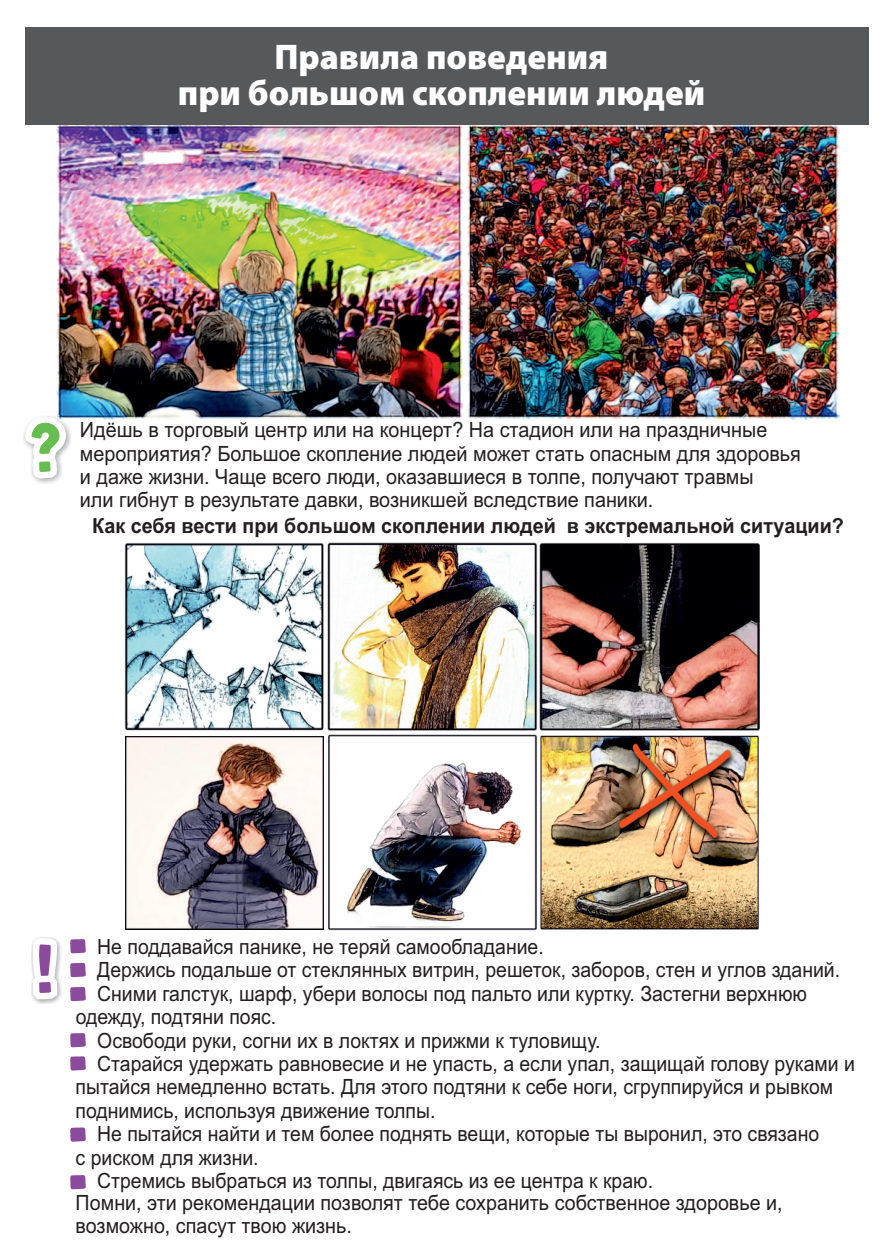
<style>
.page{position:relative;width:893px;height:1259px;background:#fff}
.page>*{position:absolute;margin:0;border:0;box-sizing:border-box;transform-origin:0 0}
.t1{font:900 35.7px/36px "Myriad Pro";color:#fff;text-align:center}
.t2{font:21px "Arial";color:#231f20;scale:.92 1}
.t3{font:21px/23.4px "Arial";color:#231f20;scale:.94 1}
.t4{font:700 20.7px "Arial";color:#231f20;scale:.95 1}
</style>
<div class="page">
<img style="left:81px;top:125px;width:759px;height:295px">
<img style="left:124px;top:543px;width:200px;height:188px">
<img style="left:541px;top:735px;width:218px;height:194px">
<img style="left:327px;top:542px;width:210px;height:188px">
<img style="left:539px;top:542px;width:220px;height:188px">
<img style="left:126px;top:736px;width:198px;height:193px">
<img style="left:328px;top:735px;width:208px;height:195px">
<div style="left:25px;top:27px;width:844px;height:98px;background:#57585a"></div>
<img style="left:23px;top:125px;width:58px;height:358px">
<svg style="left:31px;top:937px;width:55px;height:67px"></svg>
<svg style="left:70px;top:1033px;width:16px;height:15px"></svg>
<svg style="left:70px;top:1056px;width:16px;height:15px"></svg>
<svg style="left:70px;top:1127px;width:16px;height:15px"></svg>
<svg style="left:70px;top:1175px;width:16px;height:15px"></svg>
<h1 class="t1" style="left:178px;top:42px;width:529px">Правила поведения<br>при большом скоплении людей</h1>
<p class="t3" style="left:80px;top:420px;width:769px">Идёшь в торговый центр или на концерт? На стадион или на праздничные мероприятия? Большое скопление людей может стать опасным для здоровья и даже жизни. Чаще всего люди, оказавшиеся в толпе, получают травмы<br>или гибнут в результате давки, возникшей вследствие паники.</p>
<p class="t4" style="left:92px;top:517px;width:793px">Как себя вести при большом скоплении людей в экстремальной ситуации?</p>
<p class="t2" style="left:97px;top:938px;width:487px">Не поддавайся панике, не теряй самообладание.</p>
<p class="t2" style="left:97px;top:962px;width:809px">Держись подальше от стеклянных витрин, решеток, заборов, стен и углов зданий.</p>
<p class="t2" style="left:97px;top:985px;width:773px">Сними галстук, шарф, убери волосы под пальто или куртку. Застегни верхнюю</p>
<p class="t2" style="left:76px;top:1008px;width:220px">одежду, подтяни пояс.</p>
<p class="t2" style="left:97px;top:1032px;width:549px">Освободи руки, согни их в локтях и прижми к туловищу.</p>
<p class="t2" style="left:97px;top:1055px;width:825px">Старайся удержать равновесие и не упасть, а если упал, защищай голову руками и</p>
<p class="t2" style="left:76px;top:1079px;width:825px">пытайся немедленно встать. Для этого подтяни к себе ноги, сгруппируйся и рывком</p>
<p class="t2" style="left:76px;top:1102px;width:393px">поднимись, используя движение толпы.</p>
<p class="t2" style="left:97px;top:1126px;width:786px">Не пытайся найти и тем более поднять вещи, которые ты выронил, это связано</p>
<p class="t2" style="left:76px;top:1149px;width:200px">с риском для жизни.</p>
<p class="t2" style="left:97px;top:1173px;width:606px">Стремись выбраться из толпы, двигаясь из ее центра к краю.</p>
<p class="t3" style="left:76px;top:1192px;width:753px">Помни, эти рекомендации позволят тебе сохранить собственное здоровье и, возможно, спасут твою жизнь.</p>
</div>
